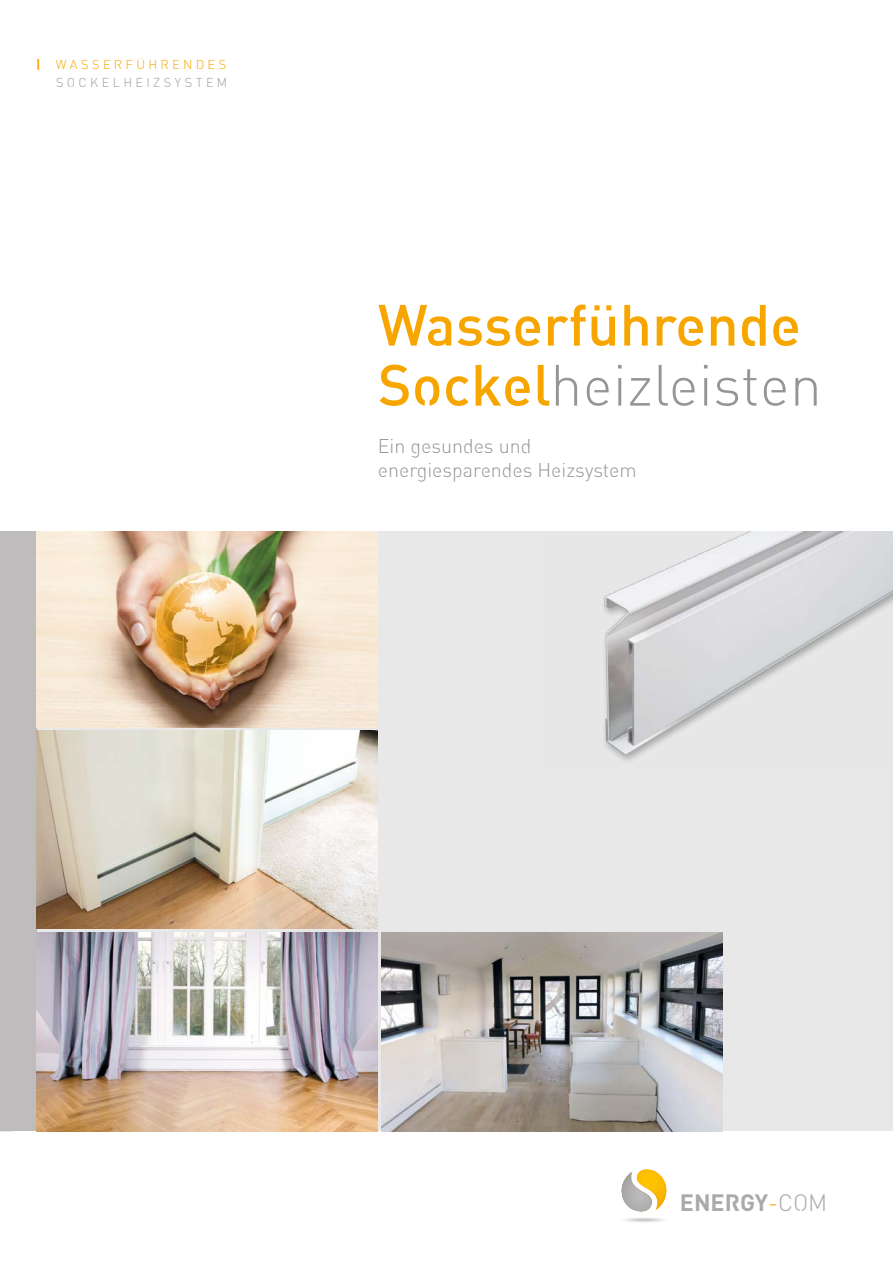
<style>
.page{position:relative;width:893px;height:1263px;background:#fff}
.page>*{position:absolute;margin:0;border:0;box-sizing:border-box;transform-origin:0 0}
.t1{font:500 57.15px/60px "Streetvertising";color:#f7a600}
.t2{font:700 23.4px "Streetvertising";color:#aba9a9}
.t3{font:300 19.65px/23.5px "Streetvertising";color:#969595}
.t4{font:300 12.75px/18px "Streetvertising";letter-spacing:.26em;color:#a19f9f;text-align:right}
.s1{font-weight:700;color:#f7a600}
.s2{color:#f7a600}
.s3{font-weight:300;color:#969595}
.s4{font-weight:300;color:#f6a800}
.s5{font-weight:300}
</style>
<div class="page">
<div style="left:0;top:531px;width:893px;height:600px;background:#e9e8e8"></div>
<svg style="left:621px;top:1169px;width:46px;height:43px"></svg>
<div style="left:0;top:531px;width:36px;height:600px;background:#bebcbc"></div>
<img style="left:604px;top:531px;width:289px;height:230px">
<img style="left:36px;top:531px;width:342px;height:196px">
<img style="left:36px;top:731px;width:342px;height:198px">
<img style="left:381px;top:932px;width:342px;height:199px">
<img style="left:36px;top:932px;width:342px;height:199px">
<svg style="left:594px;top:305px;width:17px;height:5px"></svg>
<p class="t4" style="left:36px;top:57px;width:193px"><span class="s1">|</span> <span class="s2">wasserfuhrendes<br></span>Sockelheizsystem</p>
<h1 class="t1" style="left:378px;top:299px;width:445px">Wasserfuhrende<br>Sockel<span class="s3">heizleisten</span></h1>
<p class="t3" style="left:378px;top:436px;width:260px">Ein gesundes und energiesparendes Heizsystem</p>
<p class="t2" style="left:680px;top:1192px;width:115px">ENERGY<span class="s4">-</span><span class="s5">COM</span></p>
</div>
